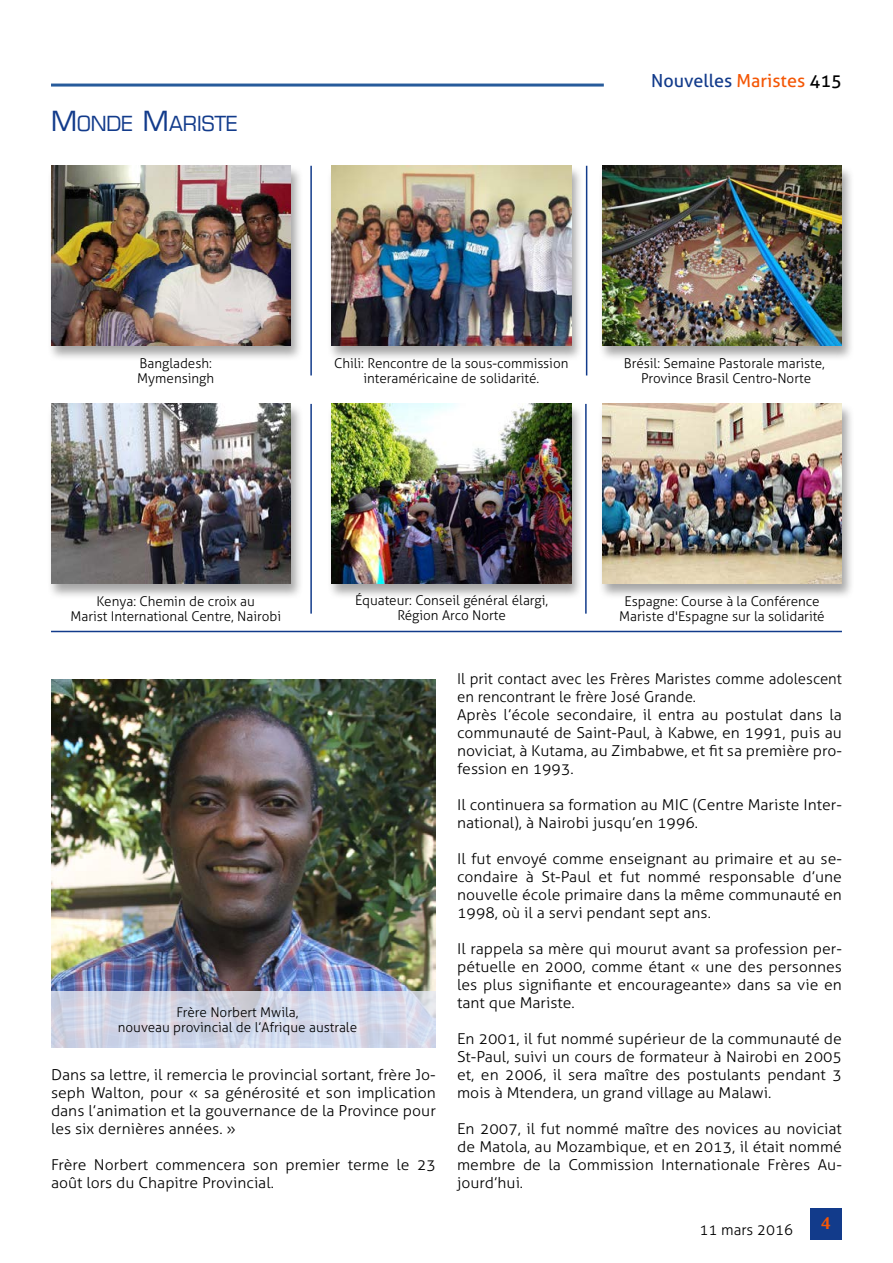
<style>
.page{position:relative;width:893px;height:1263px;background:#fff}
.page>*{position:absolute;margin:0;border:0;box-sizing:border-box;transform-origin:0 0}
.t1{font:20.25px "Eurostile";color:#123b8b}
.t2{font:18px "Aller";color:#123b8b}
.t3{font:700 18px "Novarese IT Cby BT";color:#f45706}
.t4{font:300 15px/18px "Aller";color:#000;text-align:justify;scale:1.05 1}
.t5{font:300 15px/18px "Aller";color:#000}
.t6{font:300 13.5px/15px "Aller";color:#000;text-align:center}
.s1{font-size:27px}
.s2{color:#f45706}
.s3{color:#000}
</style>
<div class="page">
<hr style="left:51px;top:84px;width:553px;height:3px;background:#275b9b">
<div style="left:810px;top:1208px;width:32px;height:31px;background:#123b8b"></div>
<div style="left:598px;top:164px;width:257px;height:198px;background:#000;opacity:.35"></div>
<img style="left:602px;top:166px;width:240px;height:180px">
<div style="left:327px;top:164px;width:257px;height:198px;background:#000;opacity:.35"></div>
<img style="left:331px;top:166px;width:240px;height:180px">
<div style="left:47px;top:164px;width:257px;height:198px;background:#000;opacity:.35"></div>
<img style="left:51px;top:166px;width:240px;height:180px">
<div style="left:598px;top:403px;width:257px;height:197px;background:#000;opacity:.35"></div>
<img style="left:602px;top:404px;width:240px;height:180px">
<div style="left:327px;top:403px;width:257px;height:197px;background:#000;opacity:.35"></div>
<img style="left:331px;top:404px;width:240px;height:180px">
<div style="left:47px;top:403px;width:257px;height:197px;background:#000;opacity:.35"></div>
<img style="left:51px;top:404px;width:240px;height:180px">
<hr style="left:310px;top:166px;width:2px;height:209px;background:#123b8b">
<hr style="left:586px;top:166px;width:1px;height:209px;background:#123b8b">
<hr style="left:310px;top:404px;width:2px;height:210px;background:#123b8b">
<hr style="left:585px;top:404px;width:2px;height:210px;background:#123b8b">
<hr style="left:51px;top:631px;width:791px;height:1px;background:#123b8b">
<img style="left:51px;top:679px;width:385px;height:312px">
<svg style="left:51px;top:991px;width:385px;height:57px;background:#d2d6e7"></svg>
<h1 class="t1" style="left:51px;top:111px;width:188px"><span class="s1">M</span> ONDE <span class="s1">M</span> ARISTE</h1>
<p class="t2" style="left:651px;top:69px;width:192px">Nouvelles <span class="s2">Maristes</span> <span class="s3">415</span></p>
<p class="t6" style="left:137px;top:355px;width:78px;text-align:left">Bangladesh:<br>Mymensingh</p>
<p class="t6" style="left:334px;top:355px;width:236px">Chili: Rencontre de la sous-commission interaméricaine de solidarité.</p>
<p class="t6" style="left:624px;top:355px;width:202px">Brésil: Semaine Pastorale mariste,<br>Province Brasil Centro-Norte</p>
<p class="t6" style="left:70px;top:593px;width:212px">Kenya: Chemin de croix au<br>Marist International Centre, Nairobi</p>
<p class="t6" style="left:355px;top:593px;width:195px">Équateur: Conseil général élargi,<br>Région Arco Norte</p>
<p class="t6" style="left:619px;top:593px;width:207px">Espagne: Course à la Conférence<br>Mariste d'Espagne sur la solidarité</p>
<p class="t6" style="left:118px;top:1004px;width:241px">Frère Norbert Mwila,<br>nouveau provincial de l’Afrique australe</p>
<p class="t4" style="left:51px;top:1066px;width:368px">Dans sa lettre, il remercia le provincial sortant, frère Jo&shy;seph Walton, pour « sa générosité et son implication dans l’animation et la gouvernance de la Province pour les six dernières années. »</p>
<p class="t4" style="left:51px;top:1156px;width:368px">Frère Norbert commencera son premier terme le 23 août lors du Chapitre Provincial.</p>
<p class="t5" style="left:457px;top:670px;width:386px">Il prit contact avec les Frères Maristes comme adolescent en rencontrant le frère José Grande.<br>Après l’école secondaire, il entra au postulat dans la communauté de Saint-Paul, à Kabwe, en 1991, puis au noviciat, à Kutama, au Zimbabwe, et fit sa première pro&shy;fession en 1993.</p>
<p class="t4" style="left:457px;top:796px;width:368px">Il continuera sa formation au MIC (Centre Mariste Inter&shy;national), à Nairobi jusqu’en 1996.</p>
<p class="t4" style="left:457px;top:850px;width:368px">Il fut envoyé comme enseignant au primaire et au se&shy;condaire à St-Paul et fut nommé responsable d’une nouvelle école primaire dans la même communauté en 1998, où il a servi pendant sept ans.</p>
<p class="t4" style="left:457px;top:940px;width:368px">Il rappela sa mère qui mourut avant sa profession per&shy;pétuelle en 2000, comme étant « une des personnes les plus signifiante et encourageante» dans sa vie en tant que Mariste.</p>
<p class="t4" style="left:457px;top:1030px;width:368px">En 2001, il fut nommé supérieur de la communauté de St-Paul, suivi un cours de formateur à Nairobi en 2005 et, en 2006, il sera maître des postulants pendant 3 mois à Mtendera, un grand village au Malawi.</p>
<p class="t4" style="left:457px;top:1120px;width:368px">En 2007, il fut nommé maître des novices au noviciat de Matola, au Mozambique, et en 2013, il était nommé membre de la Commission Internationale Frères Au&shy;jourd’hui.</p>
<p class="t5" style="left:699px;top:1220px;width:95px">11 mars 2016</p>
<p class="t3" style="left:821px;top:1212px;width:12px">4</p>
</div>
